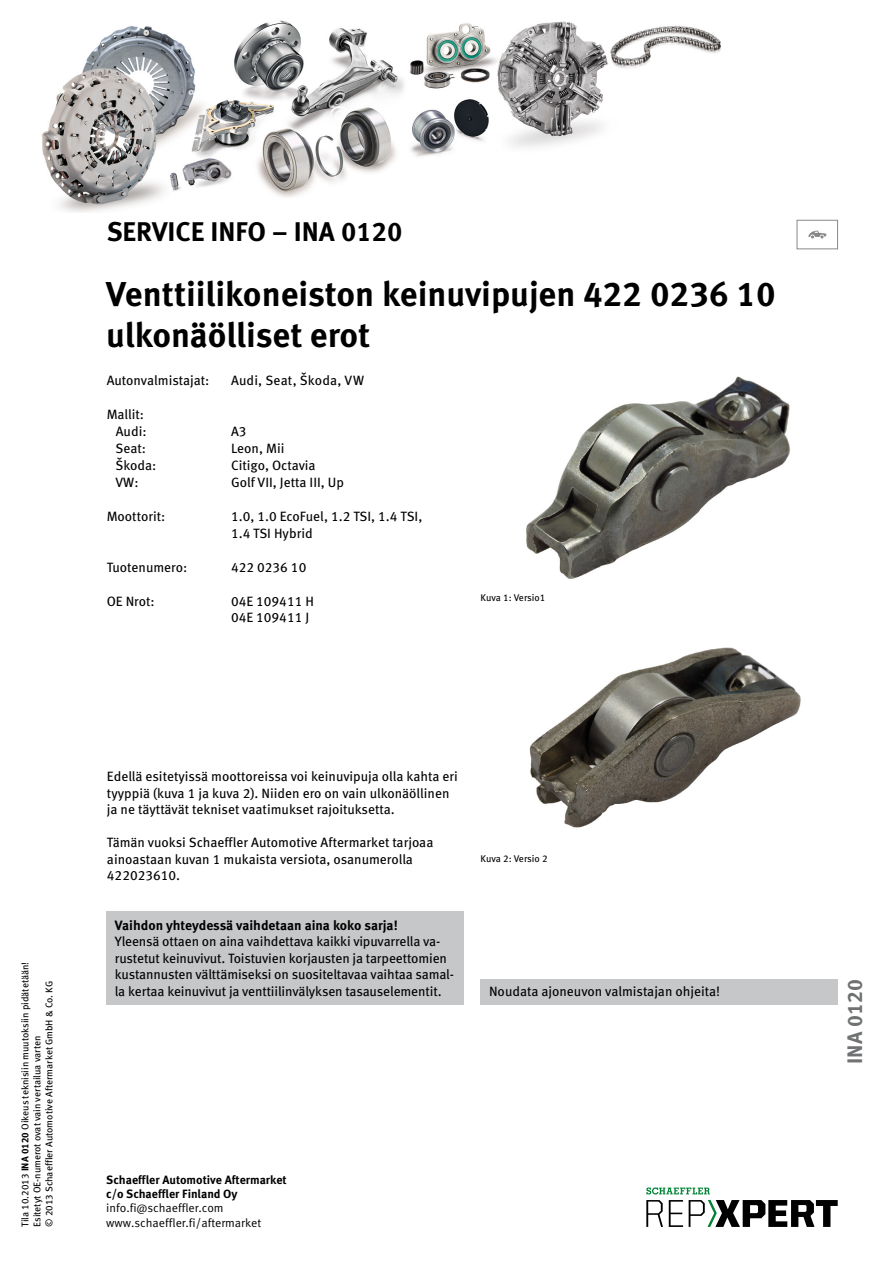
<style>
.page{position:relative;width:893px;height:1263px;background:#fff}
.page>*{position:absolute;margin:0;border:0;box-sizing:border-box;transform-origin:0 0}
.t1{font:700 34.5px/41.4px "Meta Pro";color:#000}
.t2{font:700 27px "Meta Pro";color:#000}
.t3{font:700 21px "Meta Pro";color:#707172}
.t4{font:13.5px/16.5px "Meta Pro";letter-spacing:-.01em;color:#000}
.t5{font:700 13.5px "Meta Pro";color:#000}
.t6{font:13.5px "Meta Pro";letter-spacing:.01em;color:#000}
.t7{font:700 12px/14.4px "Meta Pro";color:#000}
.t8{font:12px/14.4px "Meta Pro Norm";color:#000}
.t9{font:9.75px/12px "Meta Pro";color:#000}
.s1{font-weight:700}
</style>
<div class="page">
<div style="left:106px;top:911px;width:357px;height:93px;background:#c6c7c8"></div>
<img style="left:526px;top:376px;width:264px;height:203px">
<img style="left:529px;top:647px;width:272px;height:181px">
<div style="left:480px;top:979px;width:358px;height:25px;background:#c6c7c8"></div>
<div style="left:797px;top:220px;width:41px;height:29px;border:1px solid #87888a"></div>
<svg style="left:808px;top:231px;width:18px;height:7px"></svg>
<img style="left:42px;top:20px;width:679px;height:192px">
<svg style="left:646px;top:1200px;width:17px;height:27px"></svg>
<svg style="left:669px;top:1200px;width:14px;height:27px"></svg>
<svg style="left:689px;top:1200px;width:149px;height:27px"></svg>
<svg style="left:646px;top:1187px;width:64px;height:7px"></svg>
<h2 class="t2" style="left:107px;top:210px;width:297px">SERVICE INFO – INA 0120</h2>
<h1 class="t1" style="left:106px;top:271px;width:671px">Venttiilikoneiston keinuvipujen 422 0236 10 ulkonäölliset erot</h1>
<p class="t4" style="left:107px;top:371px;width:104px">Autonvalmistajat:</p>
<p class="t6" style="left:231px;top:370px;width:135px">Audi, Seat, Škoda, VW</p>
<p class="t4" style="left:107px;top:405px;width:41px;line-height:17px;text-align:right">Mallit:<br>Audi:</p>
<p class="t4" style="left:231px;top:422px;width:17px">A3</p>
<p class="t4" style="left:116px;top:439px;width:32px">Seat:</p>
<p class="t4" style="left:231px;top:439px;width:55px">Leon, Mii</p>
<p class="t4" style="left:116px;top:456px;width:42px">Škoda:</p>
<p class="t4" style="left:231px;top:456px;width:86px">Citigo, Octavia</p>
<p class="t4" style="left:116px;top:473px;width:25px">VW:</p>
<p class="t4" style="left:231px;top:473px;width:115px">Golf VII, Jetta III, Up</p>
<p class="t4" style="left:107px;top:507px;width:60px">Moottorit:</p>
<p class="t4" style="left:231px;top:507px;width:193px">1.0, 1.0 EcoFuel, 1.2 TSI, 1.4 TSI,<br>1.4 TSI Hybrid</p>
<p class="t4" style="left:107px;top:558px;width:82px">Tuotenumero:</p>
<p class="t4" style="left:231px;top:558px;width:77px">422 0236 10</p>
<p class="t4" style="left:107px;top:592px;width:50px">OE Nrot:</p>
<p class="t4" style="left:231px;top:592px;width:84px">04E 109411 H<br>04E 109411 J</p>
<p class="t9" style="left:480px;top:591px;width:66px">Kuva 1: Versio1</p>
<p class="t9" style="left:19px;top:1227px;width:267px;rotate:-90deg">Tila 10.2013 <span class="s1">INA 0120</span> Oikeus teknisiin muutoksiin pidätetään!<br>Esitetyt OE-numerot ovat vain vertailua varten<br>© 2013 Schaeffler Automotive Aftermarket GmbH &amp; Co. KG</p>
<p class="t4" style="left:107px;top:767px;width:352px">Edellä esitetyissä moottoreissa voi keinuvipuja olla kahta eri tyyppiä (kuva 1 ja kuva 2). Niiden ero on vain ulkonäöllinen ja ne täyttävät tekniset vaatimukset rajoituksetta.</p>
<p class="t4" style="left:107px;top:833px;width:328px">Tämän vuoksi Schaeffler Automotive Aftermarket tarjoaa ainoastaan kuvan 1 mukaista versiota, osanumerolla<br>422023610.</p>
<p class="t5" style="left:115px;top:915px;width:284px">Vaihdon yhteydessä vaihdetaan aina koko sarja!</p>
<p class="t4" style="left:115px;top:932px;width:341px">Yleensä ottaen on aina vaihdettava kaikki vipuvarrella va&shy;rustetut keinuvivut. Toistuvien korjausten ja tarpeettomien kustannusten välttämiseksi on suositeltavaa vaihtaa samal&shy;la kertaa keinuvivut ja venttiilinvälyksen tasauselementit.</p>
<p class="t9" style="left:480px;top:852px;width:69px">Kuva 2: Versio 2</p>
<p class="t4" style="left:489px;top:982px;width:233px">Noudata ajoneuvon valmistajan ohjeita!</p>
<p class="t7" style="left:106px;top:1171px;width:182px">Schaeffler Automotive Aftermarket c/o Schaeffler Finland Oy</p>
<p class="t8" style="left:106px;top:1200px;width:156px">info.fi@schaeffler.com www.schaeffler.fi/aftermarket</p>
<h3 class="t3" style="left:838px;top:1064px;width:86px;rotate:-90deg">INA 0120</h3>
</div>
